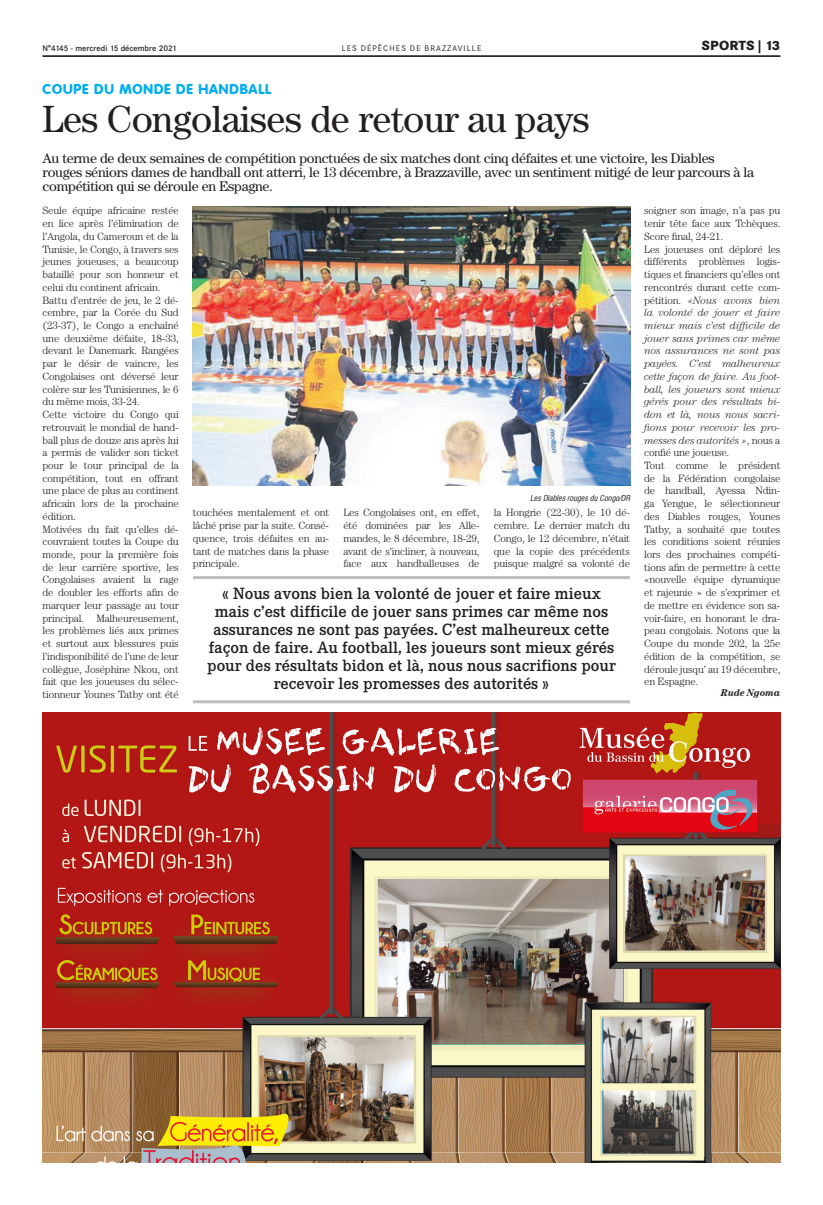
<style>
.page{position:relative;width:823px;height:1205px;background:#fff}
.page>*{position:absolute;margin:0;border:0;box-sizing:border-box;transform-origin:0 0}
.t1{font:38px "Century";letter-spacing:-.015em;color:#231f20}
.t2{font:500 16px/18px "Corporate EBQ";color:#231f20;text-align:center}
.t3{font:14px/14px "Century";letter-spacing:-.02em;color:#231f20}
.t4{font:800 14px "Corporate Rounded";letter-spacing:.06em;color:#00aeef}
.t5{font:800 13px "Corporate SBQ";letter-spacing:.005em;color:#231f20}
.t6{font:300 10.6px/12.7px "Century";letter-spacing:-.015em;color:#231f20;text-align:justify}
.t7{font:italic 700 10px "Century";color:#231f20;scale:.96 1}
.t8{font:500 8px "Corporate SBQ";color:#231f20}
.t9{font:italic 8px "Corporate Condensed";color:#231f20}
.t10{font:8px "Corporate SBQ";letter-spacing:.135em;color:#231f20}
.s1{font-style:italic}
</style>
<div class="page">
<hr style="left:43px;top:56px;width:737px;height:1px;background:#231f20">
<hr style="left:193px;top:576px;width:436px;height:3px;background:#bcbdc0">
<hr style="left:193px;top:700px;width:436px;height:3px;background:#bcbdc0">
<img style="left:193px;top:206px;width:436px;height:280px">
<img style="left:43px;top:712px;width:737px;height:450px">
<p class="t8" style="left:43px;top:43px;width:136px">N°4145 - mercredi 15 décembre 2021</p>
<p class="t10" style="left:341px;top:43px;width:141px">LES DÉPÊCHES DE BRAZZAVILLE</p>
<p class="t5" style="left:701px;top:37px;width:80px">SPORTS | 13</p>
<h3 class="t4" style="left:43px;top:81px;width:230px">COUPE DU MONDE DE HANDBALL</h3>
<h1 class="t1" style="left:43px;top:97px;width:548px">Les Congolaises de retour au pays</h1>
<p class="t3" style="left:43px;top:151px;width:712px">Au terme de deux semaines de compétition ponctuées de six matches dont cinq défaites et une victoire, les Diables rouges séniors dames de handball ont atterri, le 13 décembre, à Brazzaville, avec un sentiment mitigé de leur parcours à la compétition qui se déroule en Espagne.</p>
<p class="t6" style="left:43px;top:204px;width:138px;text-align:left">Seule équipe africaine restée en lice après l’élimination de l’Angola, du Cameroun et de la<br>Tunisie, le Congo, à travers ses jeunes joueuses, a beaucoup bataillé pour son honneur et celui du continent africain.<br>Battu d’entrée de jeu, le 2 dé&shy;cembre, par la Corée du Sud (23-37), le Congo a enchaîné une deuxième défaite, 18-33, devant le Danemark. Rangées par le désir de vaincre, les<br>Congolaises ont déversé leur colère sur les Tunisiennes, le 6 du même mois, 33-24.<br>Cette victoire du Congo qui retrouvait le mondial de hand&shy;ball plus de douze ans après lui a permis de valider son ticket pour le tour principal de la compétition, tout en offrant une place de plus au continent africain lors de la prochaine édition.<br>Motivées du fait qu’elles dé&shy;couvraient toutes la Coupe du monde, pour la première fois de leur carrière sportive, les<br>Congolaises avaient la rage de doubler les efforts afin de marquer leur passage au tour principal. Malheureusement, les problèmes liés aux primes et surtout aux blessures puis l’indisponibilité de l’une de leur collègue, Joséphine Nkou, ont fait que les joueuses du sélec&shy;tionneur Younes Tatby ont été</p>
<p class="t9" style="left:530px;top:493px;width:101px">Les Diables rouges du Congo/DR</p>
<p class="t6" style="left:193px;top:506px;width:138px">touchées mentalement et ont lâché prise par la suite. Consé&shy;quence, trois défaites en au&shy;tant de matches dans la phase principale.</p>
<p class="t6" style="left:343px;top:506px;width:138px">Les Congolaises ont, en effet, été dominées par les Alle&shy;mandes, le 8 décembre, 18-29, avant de s’incliner, à nouveau, face aux handballeuses de</p>
<p class="t6" style="left:493px;top:506px;width:138px">la Hongrie (22-30), le 10 dé&shy;cembre. Le dernier match du Congo, le 12 décembre, n’était que la copie des précédents puisque malgré sa volonté de</p>
<p class="t2" style="left:207px;top:584px;width:410px">« Nous avons bien la volonté de jouer et faire mieux mais c’est difficile de jouer sans primes car même nos assurances ne sont pas payées. C’est malheureux cette façon de faire. Au football, les joueurs sont mieux gérés pour des résultats bidon et là, nous nous sacrifions pour recevoir les promesses des autorités »</p>
<p class="t6" style="left:643px;top:204px;width:138px;text-align:left">soigner son image, n’a pas pu tenir tête face aux Tchèques.<br>Score final, 24-21.<br>Les joueuses ont déploré les différents problèmes logis&shy;tiques et financiers qu’elles ont rencontrés durant cette com&shy;pétition. <span class="s1">«Nous avons bien la volonté de jouer et faire mieux mais c’est difficile de jouer sans primes car même nos assurances ne sont pas payées. C’est malheureux cette façon de faire. Au foot&shy;ball, les joueurs sont mieux gérés pour des résultats bi&shy;don et là, nous nous sacri&shy;fions pour recevoir les pro&shy;messes des autorités »</span>, nous a confié une joueuse.<br>Tout comme le président de la Fédération congolaise de handball, Ayessa Ndin&shy;ga Yengue, le sélectionneur des Diables rouges, Younes<br>Tatby, a souhaité que toutes les conditions soient réunies lors des prochaines compéti&shy;tions afin de permettre à cette «nouvelle équipe dynamique et rajeunie » de s’exprimer et de mettre en évidence son sa&shy;voir-faire, en honorant le dra&shy;peau congolais. Notons que la<br>Coupe du monde 202, la 25e édition de la compétition, se déroule jusqu’ au 19 décembre, en Espagne.</p>
<p class="t7" style="left:720px;top:687px;width:63px">Rude Ngoma</p>
</div>
